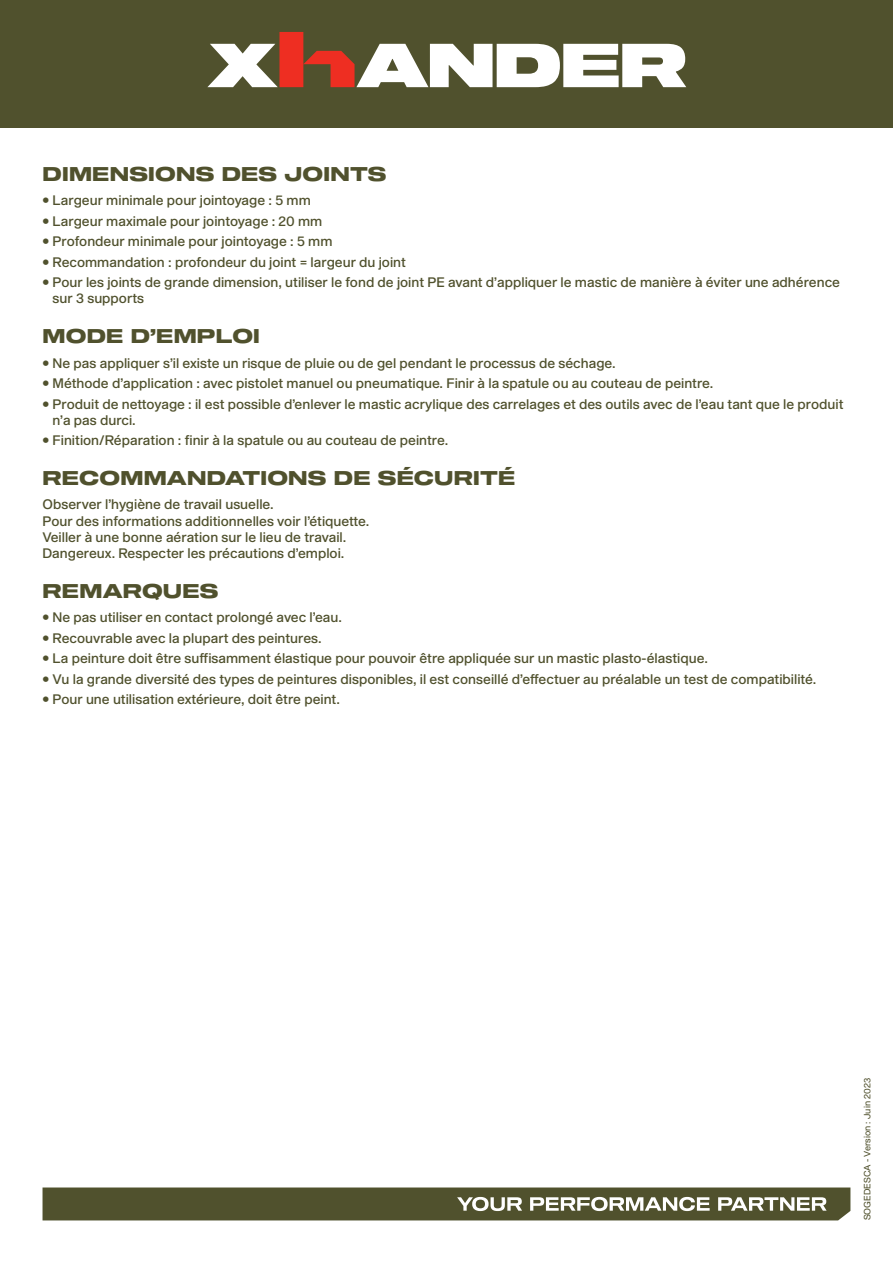
<style>
.page{position:relative;width:893px;height:1263px;background:#fff}
.page>*{position:absolute;margin:0;border:0;box-sizing:border-box;transform-origin:0 0}
.SsTitre{font:19.5px "Shapiro 75 Heavy Extd";letter-spacing:.01em;color:#50512d}
.Txt_courant{font:19.5px "Shapiro 75 Heavy Extd";letter-spacing:.01em;color:#50512d}
.Txt_courant-2{font:13.5px/16.2px "Shapiro 55 Middle";color:#50512d}
.SsTitre-2{font:13.5px/16.2px "Shapiro 55 Middle";color:#50512d}
.t1{font:9px "Shapiro 45 Welter";color:#50512d}
</style>
<div class="page">
<svg style="left:43px;top:1187px;width:807px;height:33px;background:#636444"></svg>
<div style="left:0;top:0;width:893px;height:128px;background:#50512d"></div>
<svg style="left:207px;top:32px;width:479px;height:55px"></svg>
<p class="SsTitre" style="left:43px;top:160px;width:346px">DIMENSIONS DES JOINTS</p>
<p class="Txt_courant-2" style="left:43px;top:193px;width:270px">• Largeur minimale pour jointoyage 5: mm</p>
<p class="Txt_courant-2" style="left:43px;top:213px;width:281px">• Largeur maximale pour jointoyage : 20 mm</p>
<p class="Txt_courant-2" style="left:43px;top:234px;width:291px">• Profondeur minimale pour jointoyage 5: mm</p>
<p class="Txt_courant-2" style="left:43px;top:254px;width:365px">• Recommandation : profondeur du joint = largeur du joint</p>
<p class="Txt_courant-2" style="left:53px;top:275px;width:789px;text-indent:-10px">• Pour les joints de grande dimension, utiliser le fond de joint PE avant d’appliquer le mastic de manière à éviter une adhérence sur 3 supports</p>
<p class="Txt_courant" style="left:43px;top:322px;width:219px">MODE D’EMPLOI</p>
<p class="SsTitre-2" style="left:43px;top:355px;width:575px">• Ne pas appliquer i l’s existe un risque de pluie ou de gel pendant le processus de séchage.</p>
<p class="SsTitre-2" style="left:43px;top:376px;width:672px">• Méthode d’application : avec pistolet manuel ou pneumatique. Finir laà spatule ou au couteau de peintre.</p>
<p class="SsTitre-2" style="left:53px;top:396px;width:792px;text-indent:-10px">• Produit de nettoyage il: est possible d’enlever le mastic acrylique des carrelages et des outils avec de ’l eau tant que le produit a’n pas durci.</p>
<p class="SsTitre-2" style="left:43px;top:433px;width:407px">• Finition/Réparation : finir laà spatule ou au couteau de peintre.</p>
<p class="SsTitre" style="left:43px;top:464px;width:474px">RECOMMANDATIONS DE SÉCURITÉ</p>
<p class="Txt_courant-2" style="left:43px;top:497px;width:328px">Observer ’l hygiène de travail usuelle.<br>Pour des informations additionnelles voir ’l étiquette.</p>
<p class="Txt_courant-2" style="left:43px;top:529px;width:305px">Veiller à une bonne aération sur le lieu de travail.</p>
<p class="Txt_courant-2" style="left:43px;top:546px;width:303px">Dangereux. Respecter les précautions d’emploi.</p>
<p class="SsTitre" style="left:43px;top:577px;width:178px">REMARQUES</p>
<p class="Txt_courant-2" style="left:43px;top:610px;width:301px">• Ne pas utiliser en contact prolongé avec ’l eau.</p>
<p class="Txt_courant-2" style="left:43px;top:630px;width:281px">• Recouvrable avec la plupart des peintures.</p>
<p class="Txt_courant-2" style="left:43px;top:651px;width:667px">• La peinture doit être suffisamment élastique pour pouvoir être appliquée sur un mastic plasto-élastique.</p>
<p class="Txt_courant-2" style="left:43px;top:671px;width:775px">• Vu la grande diversité des types de peintures disponibles il, est conseillé d’effectuer au préalable un test de compatibilité.</p>
<p class="Txt_courant-2" style="left:43px;top:692px;width:299px">• Pour une utilisation extérieure, doit être peint.</p>
<p class="t1" style="left:861px;top:1220px;width:144px;rotate:-90deg">SOGEDESCA - Version : Juin 2023</p>
</div>
